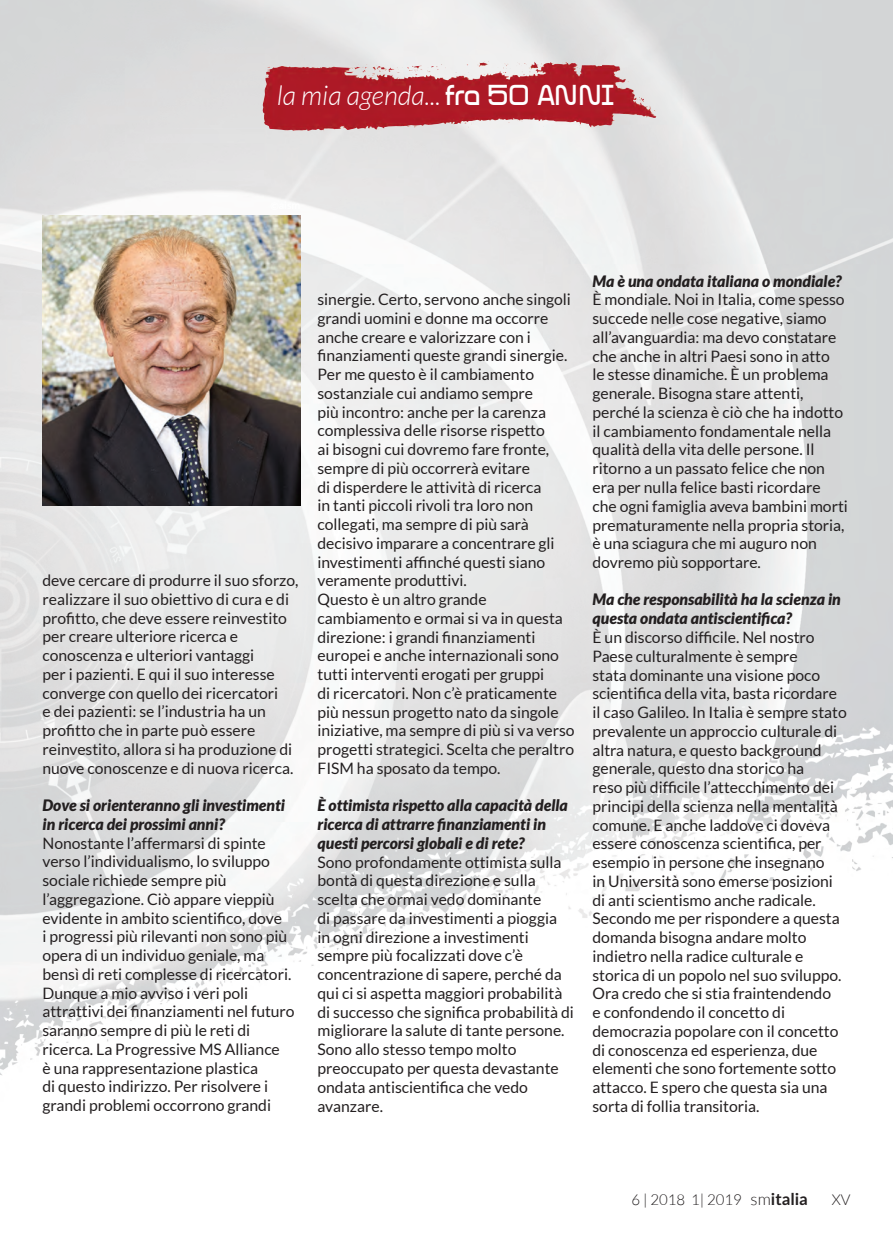
<style>
.page{position:relative;width:893px;height:1255px;background:#fff}
.page>*{position:absolute;margin:0;border:0;box-sizing:border-box;transform-origin:0 0}
.t1{font:italic 300 27px "Lato";color:#fff}
.t2{font:15.75px/18.8px "Lato";color:#231f20}
.t3{font:italic 900 15.75px/18.8px "Lato";color:#231f20}
.t4{font:300 15px "Lato";color:#231f20}
.s1{font-family:"Glitch Slap";font-weight:400;font-style:normal;font-size:30px}
.s2{font-size:16.5px}
.s3{font-weight:700;font-size:16.5px}
</style>
<div class="page">
<img style="left:0;top:0;width:893px;height:1075px">
<img style="left:43px;top:216px;width:257px;height:290px">
<img style="left:416px;top:61px;width:134px;height:19px">
<h1 class="t1" style="left:277px;top:81px;width:341px">la mia agenda... <span class="s1">fra 50 ANNI</span></h1>
<p class="t2" style="left:43px;top:571px;width:258px">deve cercare di produrre il suo sforzo, realizzare il suo obiettivo di cura e di profitto, che deve essere reinvestito per creare ulteriore ricerca e conoscenza e ulteriori vantaggi<br>per i pazienti. E qui il suo interesse converge con quello dei ricercatori<br>e dei pazienti: se l’industria ha un profitto che in parte può essere reinvestito, allora si ha produzione di nuove conoscenze e di nuova ricerca.</p>
<p class="t3" style="left:43px;top:796px;width:244px">Dove si orienteranno gli investimenti in ricerca dei prossimi anni?</p>
<p class="t2" style="left:43px;top:833px;width:254px">Nonostante l’affermarsi di spinte verso l’individualismo, lo sviluppo sociale richiede sempre più l’aggregazione. Ciò appare vieppiù evidente in ambito scientifico, dove<br>i progressi più rilevanti non sono più opera di un individuo geniale, ma bensì di reti complesse di ricercatori.<br>Dunque a mio avviso i veri poli attrattivi dei finanziamenti nel futuro saranno sempre di più le reti di ricerca. La Progressive MS Alliance<br>è una rappresentazione plastica<br>di questo indirizzo. Per risolvere i grandi problemi occorrono grandi</p>
<p class="t2" style="left:317px;top:290px;width:259px">sinergie. Certo, servono anche singoli grandi uomini e donne ma occorre anche creare e valorizzare con i finanziamenti queste grandi sinergie.<br>Per me questo è il cambiamento sostanziale cui andiamo sempre<br>più incontro: anche per la carenza complessiva delle risorse rispetto<br>ai bisogni cui dovremo fare fronte, sempre di più occorrerà evitare<br>di disperdere le attività di ricerca<br>in tanti piccoli rivoli tra loro non collegati, ma sempre di più sarà decisivo imparare a concentrare gli investimenti affinché questi siano veramente produttivi.<br>Questo è un altro grande cambiamento e ormai si va in questa direzione: i grandi finanziamenti europei e anche internazionali sono tutti interventi erogati per gruppi<br>di ricercatori. Non c’è praticamente più nessun progetto nato da singole iniziative, ma sempre di più si va verso progetti strategici. Scelta che peraltro FISM ha sposato da tempo.</p>
<p class="t3" style="left:317px;top:796px;width:252px">È ottimista rispetto alla capacità della ricerca di attrarre finanziamenti in questi percorsi globali e di rete?</p>
<p class="t2" style="left:317px;top:852px;width:258px">Sono profondamente ottimista sulla bontà di questa direzione e sulla scelta che ormai vedo dominante<br>di passare da investimenti a pioggia<br>in ogni direzione a investimenti sempre più focalizzati dove c’è concentrazione di sapere, perché da qui ci si aspetta maggiori probabilità di successo che significa probabilità di migliorare la salute di tante persone.<br>Sono allo stesso tempo molto preoccupato per questa devastante ondata antiscientifica che vedo avanzare.</p>
<p class="t3" style="left:592px;top:272px;width:251px">Ma è una ondata italiana o mondiale?</p>
<p class="t2" style="left:592px;top:290px;width:257px">È mondiale. Noi in Italia, come spesso succede nelle cose negative, siamo all’avanguardia: ma devo constatare che anche in altri Paesi sono in atto<br>le stesse dinamiche. È un problema generale. Bisogna stare attenti, perché la scienza è ciò che ha indotto il cambiamento fondamentale nella qualità della vita delle persone. Il ritorno a un passato felice che non era per nulla felice basti ricordare che ogni famiglia aveva bambini morti prematuramente nella propria storia, è una sciagura che mi auguro non dovremo più sopportare.</p>
<p class="t3" style="left:592px;top:590px;width:250px">Ma che responsabilità ha la scienza in questa ondata antiscientifica?</p>
<p class="t2" style="left:592px;top:627px;width:256px">È un discorso difficile. Nel nostro Paese culturalmente è sempre<br>stata dominante una visione poco scientifica della vita, basta ricordare il caso Galileo. In Italia è sempre stato prevalente un approccio culturale di altra natura, e questo background generale, questo dna storico ha<br>reso più difficile l’attecchimento dei principi della scienza nella mentalità comune. E anche laddove ci doveva essere conoscenza scientifica, per esempio in persone che insegnano<br>in Università sono emerse posizioni di anti scientismo anche radicale.<br>Secondo me per rispondere a questa domanda bisogna andare molto indietro nella radice culturale e storica di un popolo nel suo sviluppo.<br>Ora credo che si stia fraintendendo<br>e confondendo il concetto di democrazia popolare con il concetto di conoscenza ed esperienza, due elementi che sono fortemente sotto attacco. E spero che questa sia una sorta di follia transitoria.</p>
<p class="t4" style="left:631px;top:1191px;width:178px">6 | 2018 1| 2019 <span class="s2">sm</span><span class="s3">italia</span></p>
<p class="t4" style="left:832px;top:1191px;width:20px">XV</p>
</div>
